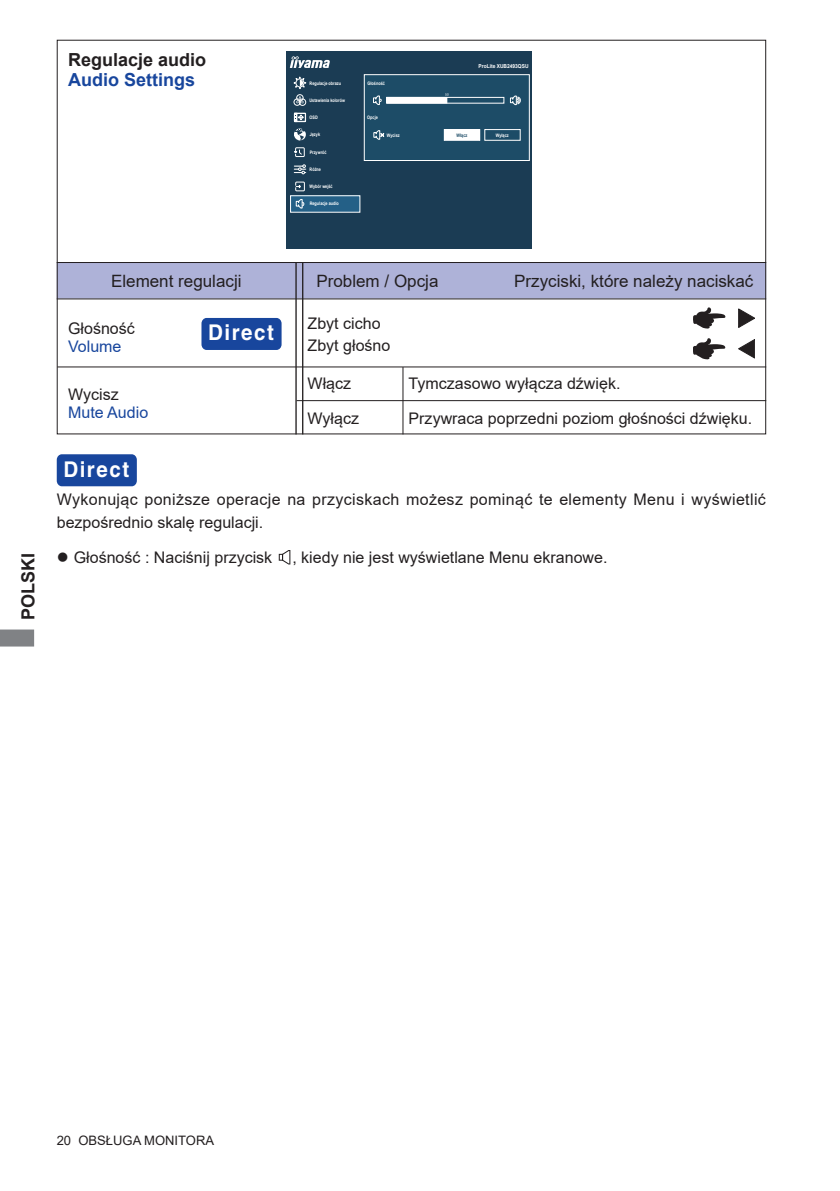
<style>
.page{position:relative;width:840px;height:1191px;background:#fff}
.page>*{position:absolute;margin:0;border:0;box-sizing:border-box;transform-origin:0 0}
.t1{font:700 21.6px "Helvetica";letter-spacing:.075em;color:#fff;scale:.95 1}
.t2{font:700 18px "Arial";color:#231f20}
.t3{font:700 18px "Arial";color:#18469d}
.t4{font:17px "Arial";color:#231f20}
.t5{font:16px/22.6px "Arial";color:#231f20}
.t6{font:16px/22.6px "Arial";letter-spacing:.02em;color:#231f20}
.t7{font:16px "Arial";color:#18469d}
.t8{font:13px "Arial";color:#231f20}
.t9{font:700 5.4px "Arial";color:#fff;scale:.9 1}
.t10{font:700 4.8px "Arial";color:#fff;scale:.8 1}
.t11{font:700 4.8px "Arial";color:#1d4c67;scale:.8 1}
</style>
<div class="page">
<svg style="left:0;top:629px;width:34px;height:17px"></svg>
<hr style="left:57px;top:366px;width:708px;height:1px;background:#231f20">
<div style="left:57px;top:262px;width:708px;height:36px;background:#aeb2d8"></div>
<hr style="left:57px;top:262px;width:708px;height:1px;background:#231f20">
<hr style="left:295px;top:262px;width:1px;height:172px;background:#231f20">
<hr style="left:302px;top:262px;width:1px;height:172px;background:#231f20">
<svg style="left:693px;top:307px;width:32px;height:22px"></svg>
<svg style="left:738px;top:339px;width:16px;height:20px"></svg>
<svg style="left:738px;top:308px;width:16px;height:20px"></svg>
<svg style="left:693px;top:338px;width:32px;height:21px"></svg>
<hr style="left:296px;top:400px;width:469px;height:1px;background:#231f20">
<hr style="left:402px;top:367px;width:1px;height:67px;background:#231f20">
<div style="left:58px;top:455px;width:78px;height:30px;background:#18469d;border-radius:4px"></div>
<div style="left:57px;top:454px;width:80px;height:32px;border:2px solid #18469d;border-radius:4px"></div>
<svg style="left:288px;top:550px;width:3px;height:15px"></svg>
<svg style="left:278px;top:550px;width:12px;height:14px"></svg>
<div style="left:202px;top:319px;width:78px;height:30px;background:#18469d;border-radius:4px"></div>
<div style="left:201px;top:318px;width:80px;height:32px;border:2px solid #18469d;border-radius:4px"></div>
<hr style="left:57px;top:298px;width:708px;height:1px;background:#231f20">
<div style="left:286px;top:51px;width:245px;height:197px;background:#1b3c54"></div>
<div style="left:364px;top:75px;width:165px;height:85px;background:#1d4c67"></div>
<div style="left:364px;top:74px;width:165px;height:87px;border:1px solid #fff"></div>
<svg style="left:289px;top:56px;width:40px;height:12px"></svg>
<div style="left:444px;top:130px;width:35px;height:10px;background:#fff"></div>
<div style="left:443px;top:129px;width:37px;height:12px;border:1px solid #fff"></div>
<div style="left:484px;top:129px;width:36px;height:12px;border:1px solid #fff"></div>
<svg style="left:373px;top:95px;width:8px;height:10px"></svg>
<div style="left:386px;top:97px;width:60px;height:6px;background:#fff"></div>
<div style="left:386px;top:97px;width:61px;height:6px;border:1px solid #fff"></div>
<div style="left:386px;top:97px;width:118px;height:6px;border:1px solid #fff"></div>
<svg style="left:509px;top:95px;width:11px;height:10px"></svg>
<svg style="left:373px;top:130px;width:11px;height:10px"></svg>
<div style="left:290px;top:196px;width:70px;height:16px;background:#246087"></div>
<div style="left:290px;top:195px;width:70px;height:17px;border:1px solid #fff"></div>
<svg style="left:294px;top:77px;width:12px;height:12px"></svg>
<svg style="left:294px;top:164px;width:12px;height:10px"></svg>
<div style="left:296px;top:94px;width:7px;height:7px;border:1px solid #fff;border-radius:50%"></div>
<div style="left:293px;top:99px;width:7px;height:6px;border:1px solid #fff;border-radius:50%"></div>
<div style="left:299px;top:99px;width:7px;height:7px;border:1px solid #fff;border-radius:50%"></div>
<svg style="left:296px;top:97px;width:7px;height:6px"></svg>
<svg style="left:294px;top:129px;width:12px;height:11px"></svg>
<div style="left:295px;top:147px;width:9px;height:10px;border:1px solid #fff"></div>
<svg style="left:294px;top:149px;width:8px;height:6px"></svg>
<div style="left:295px;top:182px;width:9px;height:9px;border:1px solid #fff"></div>
<svg style="left:295px;top:199px;width:9px;height:10px"></svg>
<div style="left:294px;top:113px;width:12px;height:9px;border:1px solid #fff"></div>
<svg style="left:294px;top:113px;width:9px;height:9px"></svg>
<p class="t2" style="left:68px;top:47px;width:140px">Regulacje audio</p>
<p class="t3" style="left:68px;top:67px;width:129px">Audio Settings</p>
<p class="t10" style="left:309px;top:79px;width:41px">Regulacje obrazu</p>
<p class="t10" style="left:309px;top:97px;width:46px">Ustawienia kolorów</p>
<p class="t10" style="left:309px;top:114px;width:12px">OSD</p>
<p class="t10" style="left:309px;top:148px;width:23px">Przywróć</p>
<p class="t10" style="left:309px;top:131px;width:14px">Język</p>
<p class="t10" style="left:309px;top:166px;width:16px">Różne</p>
<p class="t10" style="left:309px;top:183px;width:30px">Wybór wejść</p>
<p class="t10" style="left:309px;top:200px;width:38px">Regulacje audio</p>
<p class="t10" style="left:367px;top:80px;width:23px">Głośność</p>
<p class="t10" style="left:367px;top:114px;width:15px">Opcje</p>
<p class="t9" style="left:478px;top:62px;width:57px">ProLite XUB2493QSU</p>
<p class="t10" style="left:386px;top:132px;width:18px">Wycisz</p>
<p class="t11" style="left:456px;top:131px;width:15px">Włącz</p>
<p class="t10" style="left:495px;top:131px;width:18px">Wyłącz</p>
<p class="t2" style="left:15px;top:620px;width:69px;rotate:-90deg">POLSKI</p>
<p class="t4" style="left:111px;top:269px;width:132px">Element regulacji</p>
<p class="t4" style="left:316px;top:269px;width:123px">Problem / Opcja</p>
<p class="t4" style="left:514px;top:269px;width:241px">Przyciski, które należy naciskać</p>
<p class="t5" style="left:68px;top:317px;width:68px">Głośność</p>
<p class="t7" style="left:68px;top:336px;width:55px">Volume</p>
<p class="t5" style="left:68px;top:382px;width:52px">Wycisz</p>
<p class="t7" style="left:68px;top:401px;width:82px">Mute Audio</p>
<h1 class="t1" style="left:63px;top:456px;width:71px">Direct</h1>
<h1 class="t1" style="left:208px;top:319px;width:71px">Direct</h1>
<p class="t5" style="left:307px;top:311px;width:84px">Zbyt cicho<br>Zbyt głośno</p>
<p class="t5" style="left:307px;top:366px;width:53px;line-height:35px">Włącz<br>Wyłącz</p>
<p class="t5" style="left:408px;top:366px;width:345px;line-height:35.2px">Tymczasowo wyłącza dźwięk.<br>Przywraca poprzedni poziom głośności dźwięku.</p>
<p class="t6" style="left:57px;top:488px;width:710px">Wykonując poniższe operacje na przyciskach możesz pominąć te elementy Menu i wyświetlić bezpośrednio skalę regulacji.</p>
<p class="t5" style="left:57px;top:546px;width:217px">● Głośność : Naciśnij przycisk</p>
<p class="t5" style="left:292px;top:546px;width:316px">, kiedy nie jest wyświetlane Menu ekranowe.</p>
<p class="t8" style="left:57px;top:1131px;width:159px">20 OBSŁUGA MONITORA</p>
</div>
